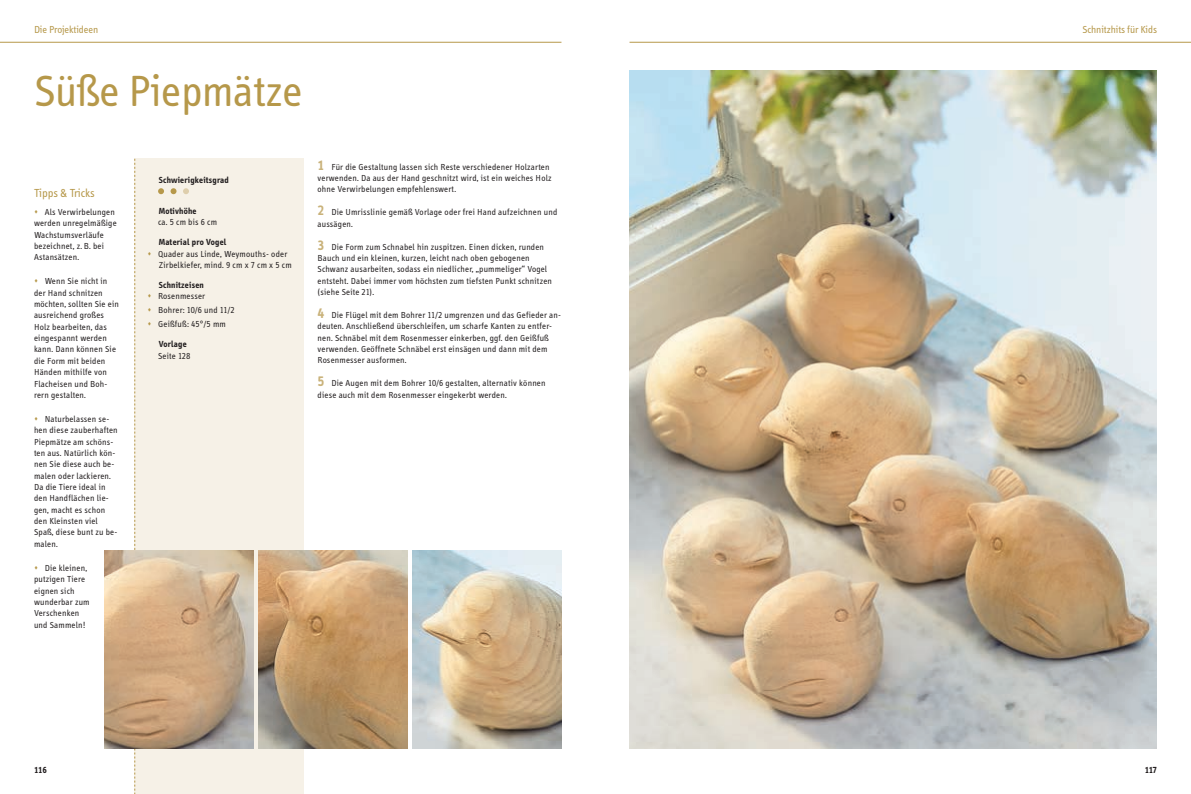
<style>
.page{position:relative;width:1191px;height:794px;background:#fff}
.page>*{position:absolute;margin:0;border:0;box-sizing:border-box;transform-origin:0 0}
.t1{font:45px "Info";color:#b6984a}
.t2{font:12px "Info";color:#b6984a}
.t3{font:10.5px "Info";color:#b6984a}
.t4{font:9px/11.3px "Info";letter-spacing:.03em;color:#231f20}
.t5{font:700 9px "Info";letter-spacing:.03em;color:#231f20}
.s1{color:#b6984a}
.s2{font-weight:700;font-size:14px;color:#c9b27a}
</style>
<div class="page">
<hr style="left:0;top:42px;width:561px;height:1px;background:#b6984a">
<hr style="left:629px;top:42px;width:562px;height:1px;background:#b6984a">
<div style="left:134px;top:159px;width:169px;height:635px;background:#f6f1e7"></div>
<svg style="left:158px;top:188px;width:6px;height:6px"></svg>
<svg style="left:171px;top:188px;width:5px;height:6px"></svg>
<svg style="left:183px;top:188px;width:6px;height:6px"></svg>
<svg style="left:134px;top:159px;width:1px;height:635px"></svg>
<img style="left:629px;top:71px;width:528px;height:677px">
<img style="left:259px;top:550px;width:149px;height:198px">
<img style="left:412px;top:550px;width:149px;height:198px">
<img style="left:105px;top:550px;width:149px;height:198px">
<p class="t3" style="left:34px;top:23px;width:66px">Die Projektideen</p>
<p class="t3" style="left:1082px;top:23px;width:76px">Schnitzhits für Kids</p>
<h1 class="t1" style="left:34px;top:66px;width:270px">Süße Piepmätze</h1>
<h2 class="t2" style="left:34px;top:186px;width:62px">Tipps &amp; Tricks</h2>
<p class="t4" style="left:34px;top:206px;width:84px"><span class="s1">▲</span> Als Verwirbelungen werden unregelmäßige<br>Wachstumsverläufe bezeichnet, z. B. bei<br>Astansätzen.</p>
<p class="t4" style="left:34px;top:276px;width:86px"><span class="s1">▲</span> Wenn Sie nicht in der Hand schnitzen möchten, sollten Sie ein ausreichend großes<br>Holz bearbeiten, das eingespannt werden kann. Dann können Sie die Form mit beiden<br>Händen mithilfe von<br>Flacheisen und Boh&shy;rern gestalten.</p>
<p class="t4" style="left:34px;top:413px;width:85px"><span class="s1">▲</span> Naturbelassen se&shy;hen diese zauberhaften<br>Piepmätze am schöns&shy;ten aus. Natürlich kön&shy;nen Sie diese auch be&shy;malen oder lackieren.<br>Da die Tiere ideal in den Handflächen lie&shy;gen, macht es schon den Kleinsten viel<br>Spaß, diese bunt zu be&shy;malen.</p>
<p class="t4" style="left:34px;top:562px;width:57px"><span class="s1">▲</span> Die kleinen, putzigen Tiere eignen sich wunderbar zum<br>Verschenken und Sammeln!</p>
<p class="t5" style="left:159px;top:175px;width:71px">Schwierigkeitsgrad</p>
<p class="t5" style="left:159px;top:206px;width:39px">Motivhöhe</p>
<p class="t4" style="left:158px;top:217px;width:60px">ca. 5 cm bis 6 cm</p>
<p class="t5" style="left:159px;top:237px;width:69px">Material pro Vogel</p>
<p class="t4" style="left:159px;top:248px;width:134px;text-indent:-11px"><span class="s1">▲</span> Quader aus Linde, Weymouths- oder<br>Zirbelkiefer, mind. 9 cm x 7 cm x 5 cm</p>
<p class="t5" style="left:159px;top:280px;width:47px">Schnitzeisen</p>
<p class="t4" style="left:147px;top:291px;width:59px"><span class="s1">▲</span> Rosenmesser</p>
<p class="t4" style="left:147px;top:305px;width:89px"><span class="s1">▲</span> Bohrer: 10/6 und 11/2</p>
<p class="t4" style="left:147px;top:319px;width:80px"><span class="s1">▲</span> Geißfuß: 45°/5 mm</p>
<p class="t5" style="left:159px;top:339px;width:29px">Vorlage</p>
<p class="t4" style="left:158px;top:350px;width:34px">Seite 128</p>
<p class="t4" style="left:317px;top:161px;width:235px"><span class="s2">1</span> Für die Gestaltung lassen sich Reste verschiedener Holzarten verwenden. Da aus der Hand geschnitzt wird, ist ein weiches Holz ohne Verwirbelungen empfehlenswert.</p>
<p class="t4" style="left:317px;top:207px;width:241px"><span class="s2">2</span> Die Umrisslinie gemäß Vorlage oder frei Hand aufzeichnen und aussägen.</p>
<p class="t4" style="left:317px;top:241px;width:236px"><span class="s2">3</span> Die Form zum Schnabel hin zuspitzen. Einen dicken, runden Bauch und ein kleinen, kurzen, leicht nach oben gebogenen Schwanz ausarbeiten, sodass ein niedlicher, „pummeliger“ Vogel entsteht. Dabei immer vom höchsten zum tiefsten Punkt schnitzen (siehe Seite 21).</p>
<p class="t4" style="left:317px;top:309px;width:245px"><span class="s2">4</span> Die Flügel mit dem Bohrer 11/2 umgrenzen und das Gefieder an&shy;deuten. Anschließend überschleifen, um scharfe Kanten zu entfer&shy;nen. Schnäbel mit dem Rosenmesser einkerben, ggf. den Geißfuß verwenden. Geöffnete Schnäbel erst einsägen und dann mit dem Rosenmesser ausformen.</p>
<p class="t4" style="left:317px;top:378px;width:229px"><span class="s2">5</span> Die Augen mit dem Bohrer 10/6 gestalten, alternativ können diese auch mit dem Rosenmesser eingekerbt werden.</p>
<p class="t5" style="left:34px;top:765px;width:14px">116</p>
<p class="t5" style="left:1144px;top:765px;width:14px">117</p>
</div>
